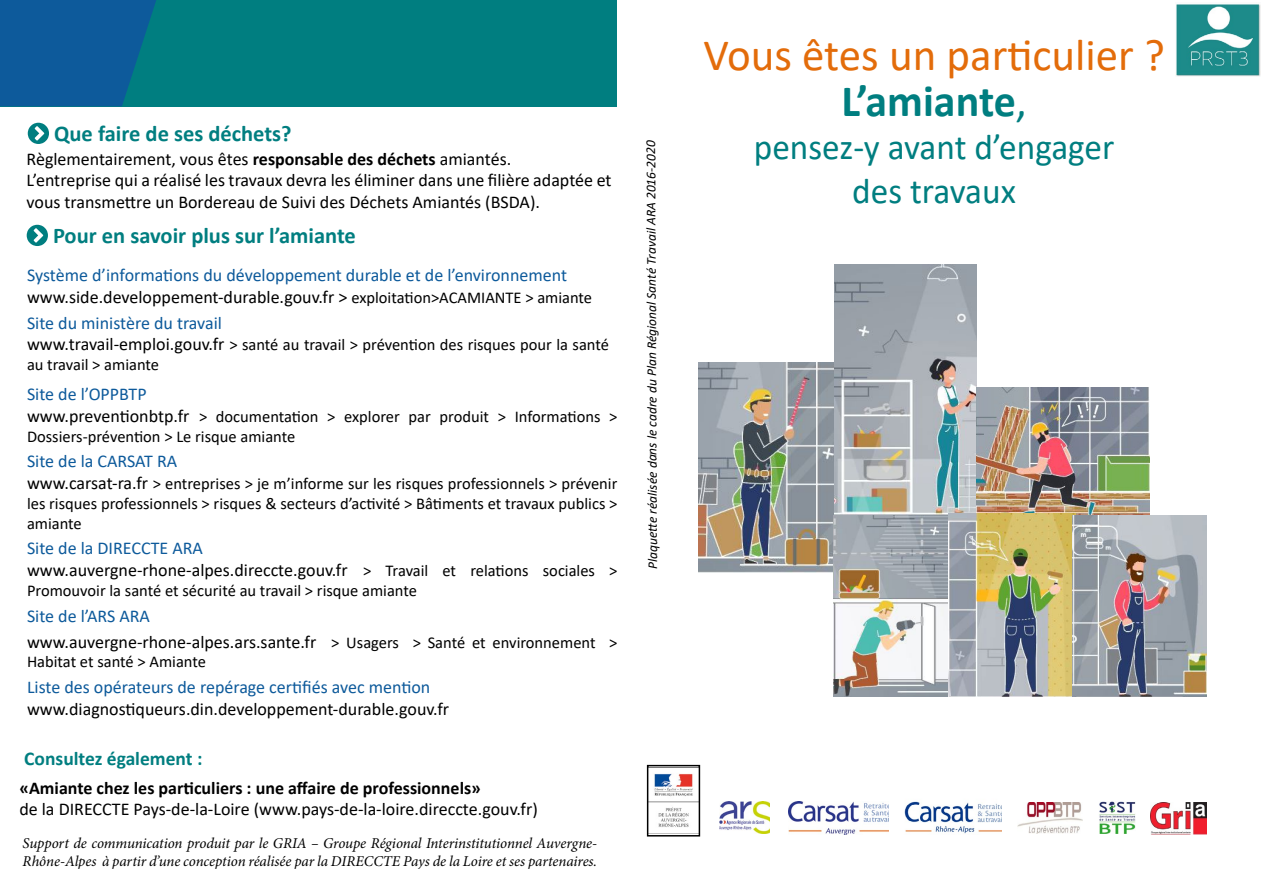
<style>
.page{position:relative;width:1263px;height:893px;background:#fff}
.page>*{position:absolute;margin:0;border:0;box-sizing:border-box;transform-origin:0 0}
.t1{font:45px/46.5px "Calibri";color:#e36c0a;text-align:center}
.t2{font:36px/43.2px "Calibri";color:#007e80;text-align:center}
.t3{font:700 22.5px "Calibri";color:#007e80}
.t4{font:700 19.5px "Calibri";color:#007e80}
.t5{font:18px/21.6px "Calibri";color:#000}
.t6{font:18px/21.6px "Calibri";color:#0d5a9b}
.t7{font:700 18px "Calibri";color:#000}
.t8{font:16.5px/19.8px "Calibri";color:#000}
.t9{font:italic 15px/18px "Minion Pro";letter-spacing:-.01em;color:#000}
.t10{font:italic 13.5px "Calibri";letter-spacing:-.005em;color:#000}
.s1{font-weight:700}
.s2{color:#000}
.s3{font-size:16.5px;color:#000}
.s4{font-size:18px}
.s5{color:#0d5a9b}
.s6{font-size:16.5px}
.s7{font-weight:700;color:#007e80}
.s8{color:#007e80}
</style>
<div class="page">
<div style="left:0;top:0;width:617px;height:106px;background:#007e80"></div>
<svg style="left:0;top:0;width:156px;height:106px;background:#0b5d98"></svg>
<svg style="left:28px;top:123px;width:21px;height:21px"></svg>
<img style="left:1176px;top:4px;width:84px;height:73px">
<img style="left:650px;top:773px;width:47px;height:54px">
<div style="left:647px;top:765px;width:53px;height:71px;border:2px solid #000"></div>
<img style="left:719px;top:801px;width:51px;height:32px">
<img style="left:788px;top:801px;width:100px;height:33px">
<img style="left:904px;top:801px;width:98px;height:33px">
<img style="left:1017px;top:802px;width:65px;height:31px">
<img style="left:1099px;top:801px;width:37px;height:32px">
<img style="left:1150px;top:802px;width:56px;height:32px">
<img style="left:698px;top:363px;width:137px;height:209px">
<img style="left:835px;top:264px;width:141px;height:252px">
<img style="left:976px;top:388px;width:174px;height:127px">
<img style="left:833px;top:516px;width:116px;height:180px">
<img style="left:949px;top:514px;width:126px;height:182px">
<img style="left:1072px;top:515px;width:135px;height:182px">
<svg style="left:771px;top:513px;width:6px;height:6px"></svg>
<svg style="left:27px;top:225px;width:21px;height:21px"></svg>
<p class="t3" style="left:54px;top:118px;width:239px">Que faire de ses déchets?</p>
<p class="t5" style="left:27px;top:147px;width:586px">Règlementairement, vous êtes <span class="s1">responsable des déchets</span> amiantés.<br>L’entreprise qui a réalisé les travaux devra les éliminer dans une filière adaptée et vous transmettre un Bordereau de Suivi des Déchets Amiantés (BSDA).</p>
<p class="t3" style="left:53px;top:220px;width:304px">Pour en savoir plus sur l’amiante</p>
<p class="t6" style="left:27px;top:264px;width:567px">Système d’informations du développement durable et de l’environnement <span class="s2">www.side.developpement-durable.gouv.fr &gt;</span> <span class="s3">exploitation&gt;ACAMIANTE &gt; amiante</span></p>
<p class="t6" style="left:27px;top:311px;width:197px">Site du ministère du travail</p>
<p class="t8" style="left:27px;top:334px;width:583px"><span class="s4">www.travail-emploi.gouv.fr</span> &gt; santé au travail &gt; prévention des risques pour la santé au travail &gt; amiante</p>
<p class="t6" style="left:27px;top:383px;width:121px">Site de l’OPPBTP</p>
<p class="t8" style="left:27px;top:406px;width:592px"><span class="s4">www.preventionbtp.fr</span> &gt; documentation &gt; explorer par produit &gt; Informations &gt;<br>Dossiers-prévention &gt; Le risque amiante</p>
<p class="t6" style="left:27px;top:450px;width:152px">Site de la CARSAT RA</p>
<p class="t8" style="left:27px;top:473px;width:592px;text-align:justify"><span class="s4">www.carsat-ra.fr</span> &gt; entreprises &gt; je m’informe sur les risques professionnels &gt; prévenir les risques professionnels &gt; risques &amp; secteurs d’activité &gt; Bâtiments et travaux publics &gt; amiante</p>
<p class="t5" style="left:27px;top:537px;width:592px"><span class="s5">Site de la DIRECCTE ARA<br></span>www.auvergne-rhone-alpes.direccte.gouv.fr <span class="s6">&gt; Travail et relations sociales &gt;</span></p>
<p class="t8" style="left:27px;top:580px;width:391px">Promouvoir la santé et sécurité au travail &gt; risque amiante</p>
<p class="t5" style="left:27px;top:602px;width:592px;line-height:25.8px"><span class="s5">Site de l’ARS ARA<br></span>www.auvergne-rhone-alpes.ars.sante.fr <span class="s6">&gt; Usagers &gt; Santé et environnement &gt;</span></p>
<p class="t8" style="left:27px;top:652px;width:180px">Habitat et santé &gt; Amiante</p>
<p class="t6" style="left:27px;top:676px;width:405px">Liste des opérateurs de repérage certifiés avec mention</p>
<p class="t5" style="left:27px;top:698px;width:424px">www.diagnostiqueurs.din.developpement-durable.gouv.fr</p>
<p class="t4" style="left:24px;top:744px;width:180px">Consultez également :</p>
<p class="t7" style="left:19px;top:775px;width:463px">«Amiante chez les particuliers : une affaire de professionnels»</p>
<p class="t5" style="left:19px;top:798px;width:520px">de la DIRECCTE Pays-de-la-Loire (www.pays-de-la-loire.direccte.gouv.fr)</p>
<p class="t9" style="left:23px;top:834px;width:576px">Support de communication produit par le GRIA – Groupe Régional Interinstitutionnel Auvergne-<br>Rhône-Alpes à partir d’une conception réalisée par la DIRECCTE Pays de la Loire et ses partenaires.</p>
<p class="t10" style="left:642px;top:569px;width:430px;rotate:-90deg">Plaquette réalisée dans le cadre du Plan Régional Santé Travail ARA 2016-2020</p>
<h1 class="t1" style="left:703px;top:30px;width:463px">Vous êtes un particulier ?<br><span class="s7">L’amiante</span><span class="s8">,</span></h1>
<h2 class="t2" style="left:754px;top:125px;width:362px">pensez-y avant d’engager des travaux</h2>
</div>
